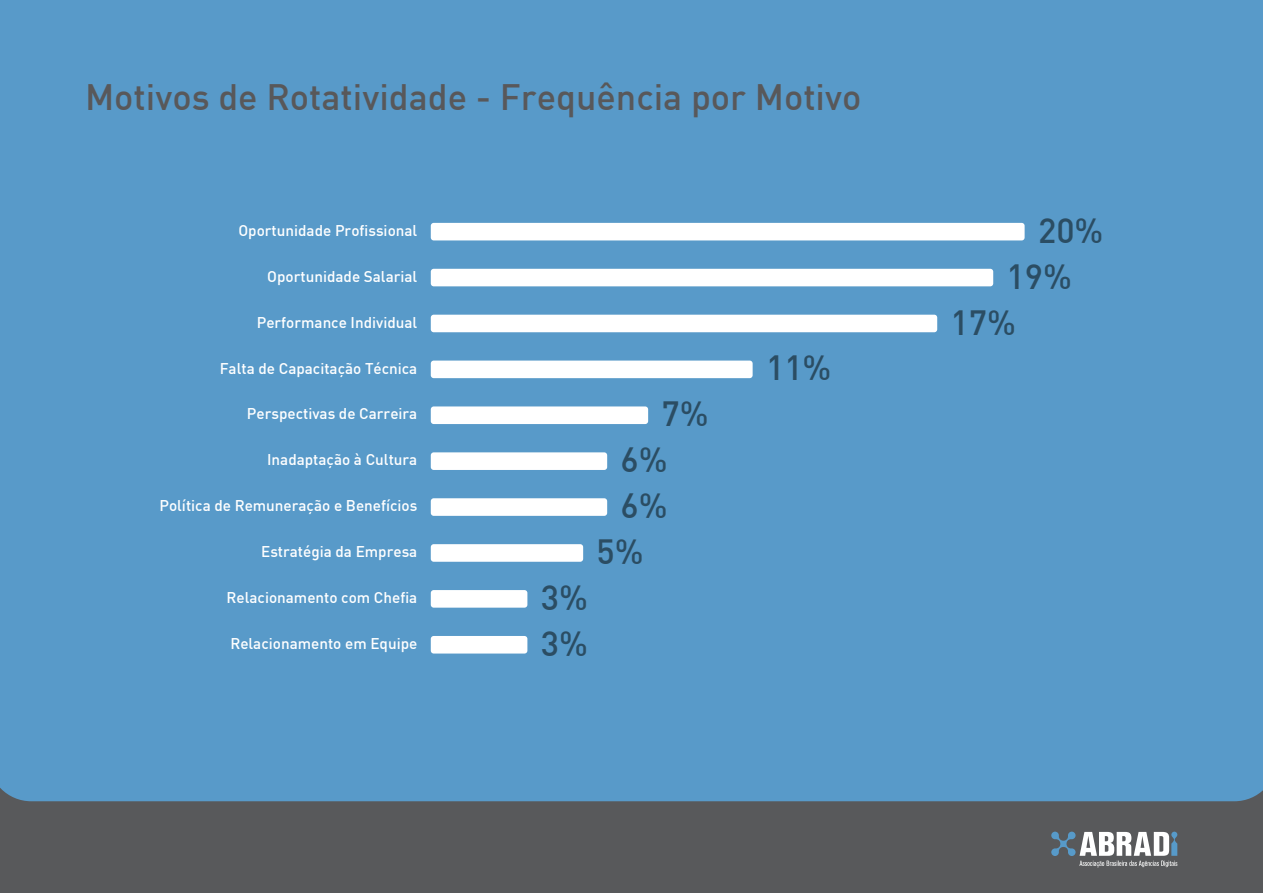
<style>
.page{position:relative;width:1263px;height:893px;background:#589ac9}
.page>*{position:absolute;margin:0;border:0;box-sizing:border-box;transform-origin:0 0}
.t1{font:500 36px "DIN";color:#58585a}
.t2{font:500 34.35px "DIN";color:#2b4d63}
.t3{font:500 15.3px "DIN";color:#fff}
</style>
<div class="page">
<svg style="left:0;top:788px;width:1263px;height:105px;background:#586169"></svg>
<svg style="left:1051px;top:832px;width:126px;height:35px;background:#93999e"></svg>
<div style="left:431px;top:223px;width:593px;height:17px;background:#fff;border-radius:3px"></div>
<div style="left:431px;top:269px;width:562px;height:17px;background:#fff;border-radius:3px"></div>
<div style="left:431px;top:315px;width:506px;height:17px;background:#fff;border-radius:3px"></div>
<div style="left:431px;top:361px;width:322px;height:17px;background:#fff;border-radius:3px"></div>
<div style="left:431px;top:406px;width:217px;height:18px;background:#fff;border-radius:3px"></div>
<div style="left:431px;top:452px;width:176px;height:18px;background:#fff;border-radius:3px"></div>
<div style="left:431px;top:544px;width:152px;height:18px;background:#fff;border-radius:3px"></div>
<div style="left:431px;top:636px;width:96px;height:17px;background:#fff;border-radius:3px"></div>
<div style="left:431px;top:498px;width:176px;height:18px;background:#fff;border-radius:3px"></div>
<div style="left:431px;top:590px;width:96px;height:18px;background:#fff;border-radius:3px"></div>
<h1 class="t1" style="left:85px;top:74px;width:778px">Motivos de Rotatividade - Frequência por Motivo</h1>
<p class="t3" style="left:238px;top:221px;width:180px">Oportunidade Profissional</p>
<h2 class="t2" style="left:1038px;top:208px;width:67px">20%</h2>
<p class="t3" style="left:267px;top:266px;width:152px">Oportunidade Salarial</p>
<h2 class="t2" style="left:1007px;top:254px;width:67px">19%</h2>
<p class="t3" style="left:257px;top:312px;width:162px">Performance Individual</p>
<h2 class="t2" style="left:951px;top:300px;width:67px">17%</h2>
<p class="t3" style="left:220px;top:358px;width:199px">Falta de Capacitação Técnica</p>
<h2 class="t2" style="left:766px;top:346px;width:67px">11%</h2>
<p class="t3" style="left:247px;top:404px;width:172px">Perspectivas de Carreira</p>
<h2 class="t2" style="left:661px;top:392px;width:49px">7%</h2>
<p class="t3" style="left:267px;top:450px;width:152px">Inadaptação à Cultura</p>
<h2 class="t2" style="left:621px;top:438px;width:49px">6%</h2>
<p class="t3" style="left:159px;top:496px;width:259px">Política de Remuneração e Benefícios</p>
<p class="t3" style="left:261px;top:542px;width:158px">Estratégia da Empresa</p>
<h2 class="t2" style="left:597px;top:530px;width:49px">5%</h2>
<p class="t3" style="left:227px;top:588px;width:192px">Relacionamento com Chefia</p>
<p class="t3" style="left:230px;top:634px;width:188px">Relacionamento em Equipe</p>
<h2 class="t2" style="left:541px;top:621px;width:49px">3%</h2>
<h2 class="t2" style="left:621px;top:484px;width:49px">6%</h2>
<h2 class="t2" style="left:541px;top:576px;width:49px">3%</h2>
</div>
